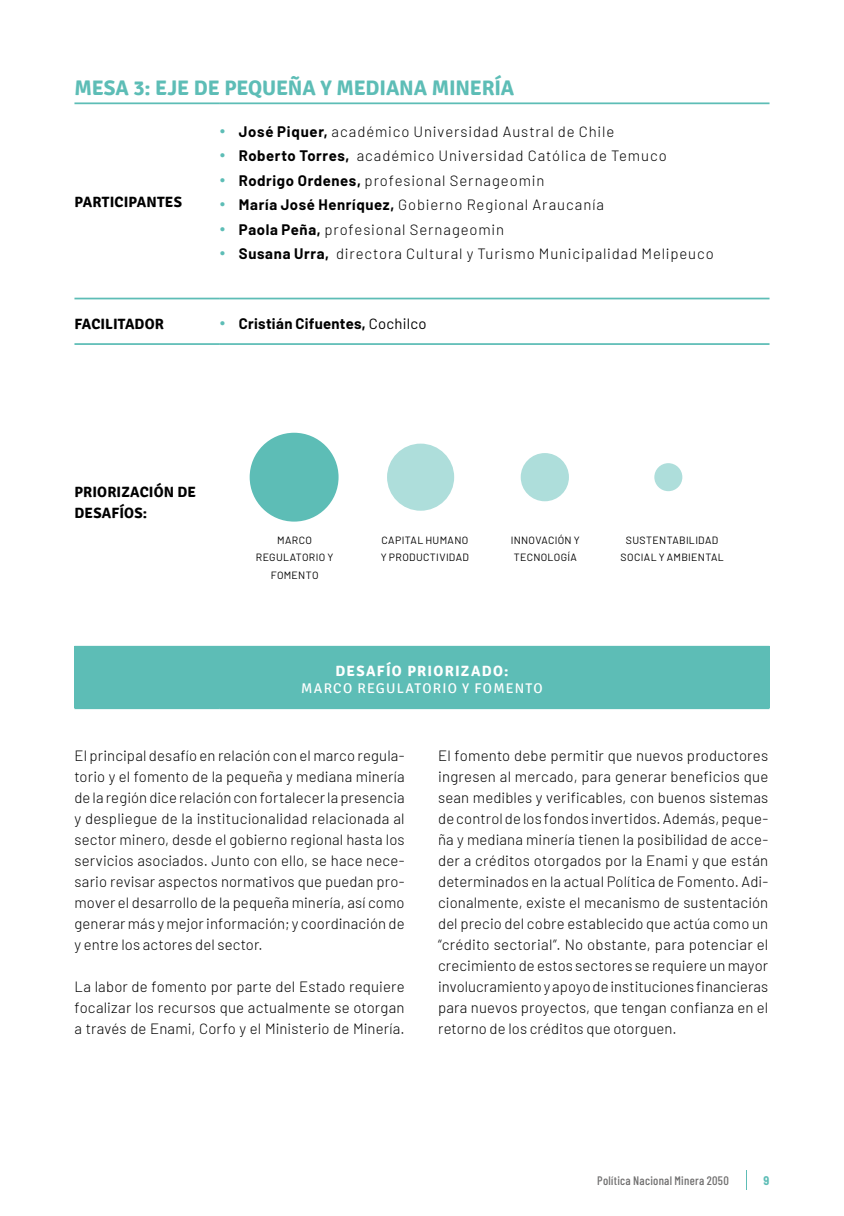
<style>
.page{position:relative;width:844px;height:1216px;background:#fff}
.page>*{position:absolute;margin:0;border:0;box-sizing:border-box;transform-origin:0 0}
.t1{font:700 21px "Signika";letter-spacing:-.01em;color:#5dbdb6}
.t2{font:300 14.88px/21px "Barlow";letter-spacing:.05em;color:#000;text-align:justify}
.t3{font:700 14.88px/21px "Signika";letter-spacing:.01em;color:#000}
.t4{font:700 14.88px "Barlow";letter-spacing:.015em;color:#000}
.t5{font:700 14.88px "Signika";letter-spacing:.085em;color:#fff}
.t6{font:14px "Signika";letter-spacing:.085em;color:#fff}
.t7{font:500 12.25px "Barlow Condensed";letter-spacing:.025em;color:#706f6f}
.t8{font:700 semi-condensed 12.25px "Barlow";color:#5dbdb6}
.t9{font:10.5px/17.5px "Barlow";letter-spacing:.03em;color:#000;text-align:center}
.s1{font-family:"Apercu";font-weight:700;font-size:17.5px;color:#5dbdb6}
.s2{font-weight:700}
.s3{font-family:"Apercu";font-size:17.5px;color:#5dbdb6}
.s4{font-weight:400}
</style>
<div class="page">
<hr style="left:74px;top:102px;width:145px;height:2px;background:#5dbdb6">
<hr style="left:219px;top:102px;width:550px;height:2px;background:#5dbdb6">
<hr style="left:74px;top:298px;width:145px;height:1px;background:#5dbdb6">
<hr style="left:219px;top:298px;width:550px;height:1px;background:#5dbdb6">
<hr style="left:74px;top:343px;width:145px;height:2px;background:#5dbdb6">
<hr style="left:219px;top:343px;width:550px;height:2px;background:#5dbdb6">
<div style="left:249px;top:433px;width:89px;height:88px;background:#5dbdb6;border-radius:50%"></div>
<div style="left:520px;top:453px;width:48px;height:48px;background:#aededb;border-radius:50%"></div>
<div style="left:387px;top:443px;width:67px;height:67px;background:#aededb;border-radius:50%"></div>
<div style="left:654px;top:463px;width:28px;height:28px;background:#aededb;border-radius:50%"></div>
<div style="left:74px;top:646px;width:695px;height:62px;background:#5dbdb6"></div>
<hr style="left:74px;top:707px;width:145px;height:2px;background:#5dbdb6">
<hr style="left:219px;top:707px;width:550px;height:2px;background:#5dbdb6">
<h1 class="t1" style="left:74px;top:76px;width:441px">MESA 3: EJE DE PEQUEÑA Y MEDIANA MINERÍA</h1>
<p class="t3" style="left:74px;top:191px;width:109px">PARTICIPANTES</p>
<p class="t2" style="left:219px;top:120px;width:396px"><span class="s1">•</span> <span class="s2">José Piquer,</span> académico Universidad Austral de Chile</p>
<p class="t2" style="left:219px;top:144px;width:449px"><span class="s1">•</span> <span class="s2">Roberto Torres,</span> académico Universidad Católica de Temuco</p>
<p class="t2" style="left:219px;top:169px;width:327px"><span class="s1">•</span> <span class="s2">Rodrigo Ordenes,</span> profesional Sernageomin</p>
<p class="t2" style="left:219px;top:193px;width:386px"><span class="s1">•</span> <span class="s2">María José Henríquez,</span> Gobierno Regional Araucanía</p>
<p class="t2" style="left:219px;top:218px;width:286px"><span class="s1">•</span> <span class="s2">Paola Peña,</span> profesional Sernageomin</p>
<p class="t2" style="left:219px;top:242px;width:496px"><span class="s1">•</span> <span class="s2">Susana Urra,</span> directora Cultural y Turismo Municipalidad Melipeuco</p>
<p class="t3" style="left:74px;top:314px;width:91px">FACILITADOR</p>
<p class="t4" style="left:219px;top:313px;width:209px"><span class="s3">•</span> Cristián Cifuentes, <span class="s4">Cochilco</span></p>
<p class="t3" style="left:74px;top:482px;width:123px">PRIORIZACIÓN DE<br>DESAFÍOS:</p>
<p class="t9" style="left:256px;top:530px;width:79px">MARCO<br>REGULATORIO Y<br>FOMENTO</p>
<p class="t9" style="left:511px;top:530px;width:70px;text-align:left">INNOVACIÓN Y<br>TECNOLOGÍA</p>
<p class="t9" style="left:381px;top:530px;width:90px;text-align:left">CAPITAL HUMANO<br>Y PRODUCTIVIDAD</p>
<p class="t9" style="left:620px;top:530px;width:105px">SUSTENTABILIDAD<br>SOCIAL Y AMBIENTAL</p>
<p class="t5" style="left:335px;top:662px;width:175px">DESAFÍO PRIORIZADO:</p>
<p class="t6" style="left:301px;top:680px;width:243px">MARCO REGULATORIO Y FOMENTO</p>
<p class="t2" style="left:74px;top:743px;width:331px">El principal desafío en relación con el marco regula&shy;torio y el fomento de la pequeña y mediana minería de la región dice relación con fortalecer la presencia y despliegue de la institucionalidad relacionada al sector minero, desde el gobierno regional hasta los servicios asociados. Junto con ello, se hace nece&shy;sario revisar aspectos normativos que puedan pro&shy;mover el desarrollo de la pequeña minería, así como generar más y mejor información; y coordinación de y entre los actores del sector.</p>
<p class="t2" style="left:74px;top:974px;width:331px">La labor de fomento por parte del Estado requiere focalizar los recursos que actualmente se otorgan a través de Enami, Corfo y el Ministerio de Minería.</p>
<p class="t2" style="left:438px;top:743px;width:331px">El fomento debe permitir que nuevos productores ingresen al mercado, para generar beneficios que sean medibles y verificables, con buenos sistemas de control de los fondos invertidos. Además, peque&shy;ña y mediana minería tienen la posibilidad de acce&shy;der a créditos otorgados por la Enami y que están determinados en la actual Política de Fomento. Adi&shy;cionalmente, existe el mecanismo de sustentación del precio del cobre establecido que actúa como un “crédito sectorial”. No obstante, para potenciar el crecimiento de estos sectores se requiere un mayor involucramiento y apoyo de instituciones financieras para nuevos proyectos, que tengan confianza en el retorno de los créditos que otorguen.</p>
<p class="t7" style="left:597px;top:1171px;width:133px">Política Nacional Minera 2050</p>
<p class="t8" style="left:763px;top:1171px;width:7px">9</p>
</div>
